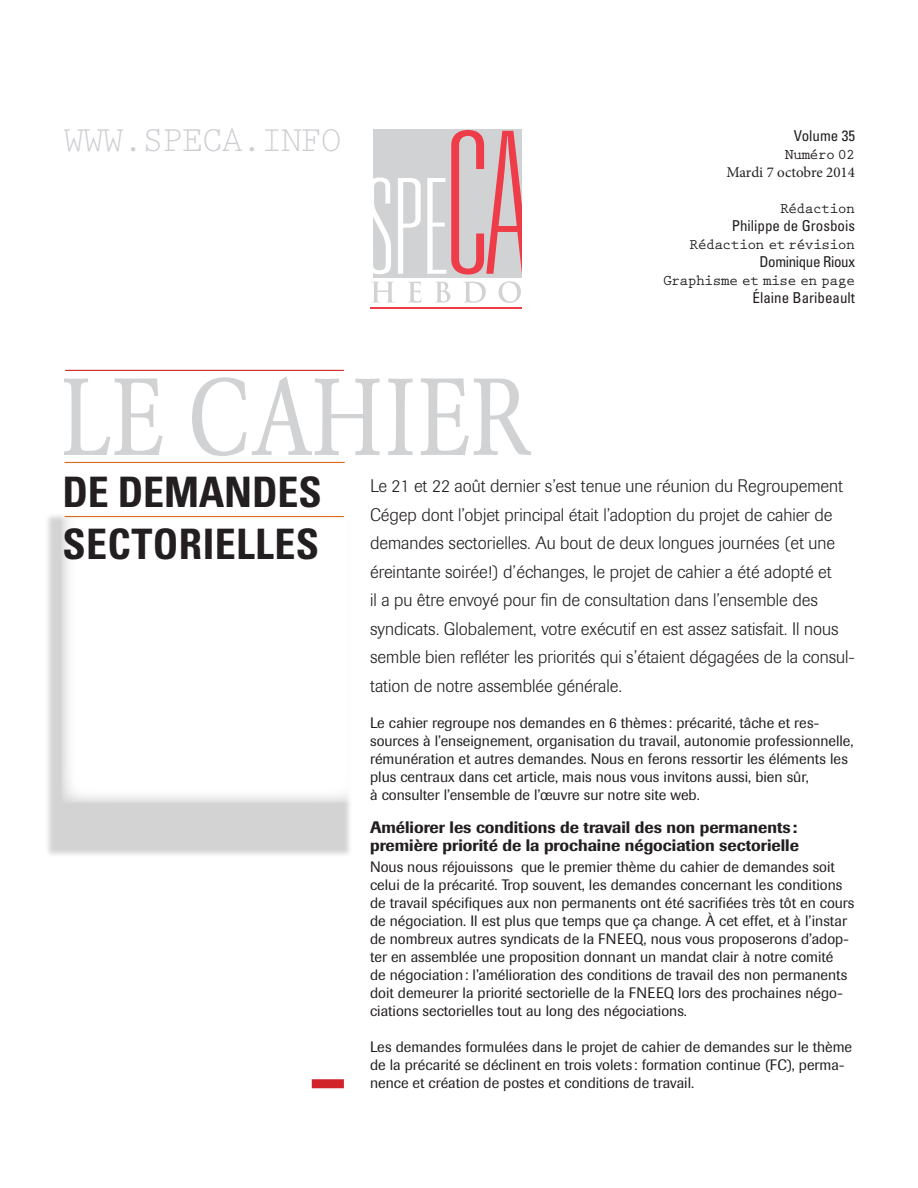
<style>
.page{position:relative;width:918px;height:1188px;background:#fff}
.page>*{position:absolute;margin:0;border:0;box-sizing:border-box;transform-origin:0 0}
.titre{font:108px "Garamond BE Condensed SC";color:#d1d2d4}
.titre-2{font:700 condensed 42px "Univers";letter-spacing:.01em;color:#231f20}
.intertitre_Garamond{font:36px "Prestige Elite Std";letter-spacing:-.05em;color:#cdced2}
.exergue_Berthold{font:300 18px/28.5px "Imago";color:#231f20}
.intertitre_Berthold{font:500 16.5px/18px "Imago";color:#231f20}
.Texte{font:15px/18px "Imago";color:#231f20}
.t1{font:700 15px "Prestige Elite Std";letter-spacing:-.05em;color:#231f20}
.t2{font:condensed 15px "Univers";color:#231f20}
.t3{font:15px "Minion Pro";letter-spacing:-.005em;color:#231f20}
.t4{font:condensed 15px "Univers";letter-spacing:-.025em;color:#231f20}
</style>
<div class="page">
<hr style="left:370px;top:307px;width:152px;height:1px;background:#ee3d49">
<svg style="left:372px;top:282px;width:21px;height:20px"></svg>
<svg style="left:408px;top:281px;width:14px;height:22px"></svg>
<svg style="left:435px;top:282px;width:15px;height:21px"></svg>
<svg style="left:464px;top:282px;width:22px;height:21px"></svg>
<svg style="left:498px;top:281px;width:23px;height:22px"></svg>
<div style="left:373px;top:129px;width:148px;height:149px;background:#d1d2d4"></div>
<svg style="left:373px;top:177px;width:18px;height:97px"></svg>
<svg style="left:398px;top:178px;width:23px;height:96px"></svg>
<svg style="left:427px;top:130px;width:94px;height:145px"></svg>
<div style="left:44px;top:512px;width:309px;height:346px;background:#231f20;opacity:.2"></div>
<div style="left:61px;top:468px;width:299px;height:335px;background:#fff;border:1px solid #fff"></div>
<hr style="left:65px;top:370px;width:279px;height:1px;background:#d1232a">
<hr style="left:65px;top:516px;width:279px;height:1px;background:#d76a1a">
<hr style="left:65px;top:462px;width:280px;height:1px;background:#d76a1a">
<div style="left:312px;top:1079px;width:32px;height:9px;background:#d1232a"></div>
<p class="intertitre_Garamond" style="left:63px;top:121px;width:280px">WWW.SPECA.INFO</p>
<p class="t2" style="left:794px;top:126px;width:63px">Volume 35</p>
<p class="t1" style="left:785px;top:146px;width:72px">Numéro 02</p>
<p class="t3" style="left:726px;top:162px;width:130px">Mardi 7 octobre 2014</p>
<p class="t1" style="left:780px;top:200px;width:76px">Rédaction</p>
<p class="t2" style="left:732px;top:216px;width:125px">Philippe de Grosbois</p>
<p class="t1" style="left:690px;top:236px;width:167px">Rédaction et révision</p>
<p class="t4" style="left:759px;top:252px;width:97px">Dominique Rioux</p>
<p class="t1" style="left:663px;top:272px;width:193px">Graphisme et mise en page</p>
<p class="t2" style="left:753px;top:288px;width:104px">Élaine Baribeault</p>
<p class="titre" style="left:61px;top:357px;width:472px">LE CAHIER</p>
<p class="titre-2" style="left:62px;top:466px;width:261px">DE DEMANDES</p>
<p class="titre-2" style="left:62px;top:518px;width:258px">SECTORIELLES</p>
<p class="exergue_Berthold" style="left:370px;top:472px;width:486px">Le 21 et 22 août dernier s’est tenue une réunion du Regroupement Cégep dont l’objet principal était l’adoption du projet de cahier de demandes sectorielles. Au bout de deux longues journées (et une éreintante soirée!) d’échanges, le projet de cahier a été adopté et<br>il a pu être envoyé pour fin de consultation dans l’ensemble des syndicats. Globalement, votre exécutif en est assez satisfait. Il nous semble bien refléter les priorités qui s’étaient dégagées de la consul&shy;tation de notre assemblée générale.</p>
<p class="Texte" style="left:370px;top:714px;width:485px">Le cahier regroupe nos demandes en 6 thèmes : précarité, tâche et res&shy;sources à l’enseignement, organisation du travail, autonomie professionnelle, rémunération et autres demandes. Nous en ferons ressortir les éléments les plus centraux dans cet article, mais nous vous invitons aussi, bien sûr,<br>à consulter l’ensemble de l’œuvre sur notre site web.</p>
<p class="intertitre_Berthold" style="left:370px;top:818px;width:430px">Améliorer les conditions de travail des non permanents: première priorité de la prochaine négociation sectorielle</p>
<p class="Texte" style="left:370px;top:858px;width:486px">Nous nous réjouissons que le premier thème du cahier de demandes soit celui de la précarité. Trop souvent, les demandes concernant les conditions de travail spécifiques aux non permanents ont été sacrifiées très tôt en cours de négociation. Il est plus que temps que ça change. À cet effet, et à l’instar de nombreux autres syndicats de la FNEEQ, nous vous proposerons d’adop&shy;ter en assemblée une proposition donnant un mandat clair à notre comité<br>de négociation: l’amélioration des conditions de travail des non permanents doit demeurer la priorité sectorielle de la FNEEQ lors des prochaines négo&shy;ciations sectorielles tout au long des négociations.</p>
<p class="Texte" style="left:370px;top:1038px;width:483px">Les demandes formulées dans le projet de cahier de demandes sur le thème de la précarité se déclinent en trois volets : formation continue (FC), perma&shy;nence et création de postes et conditions de travail.</p>
</div>
